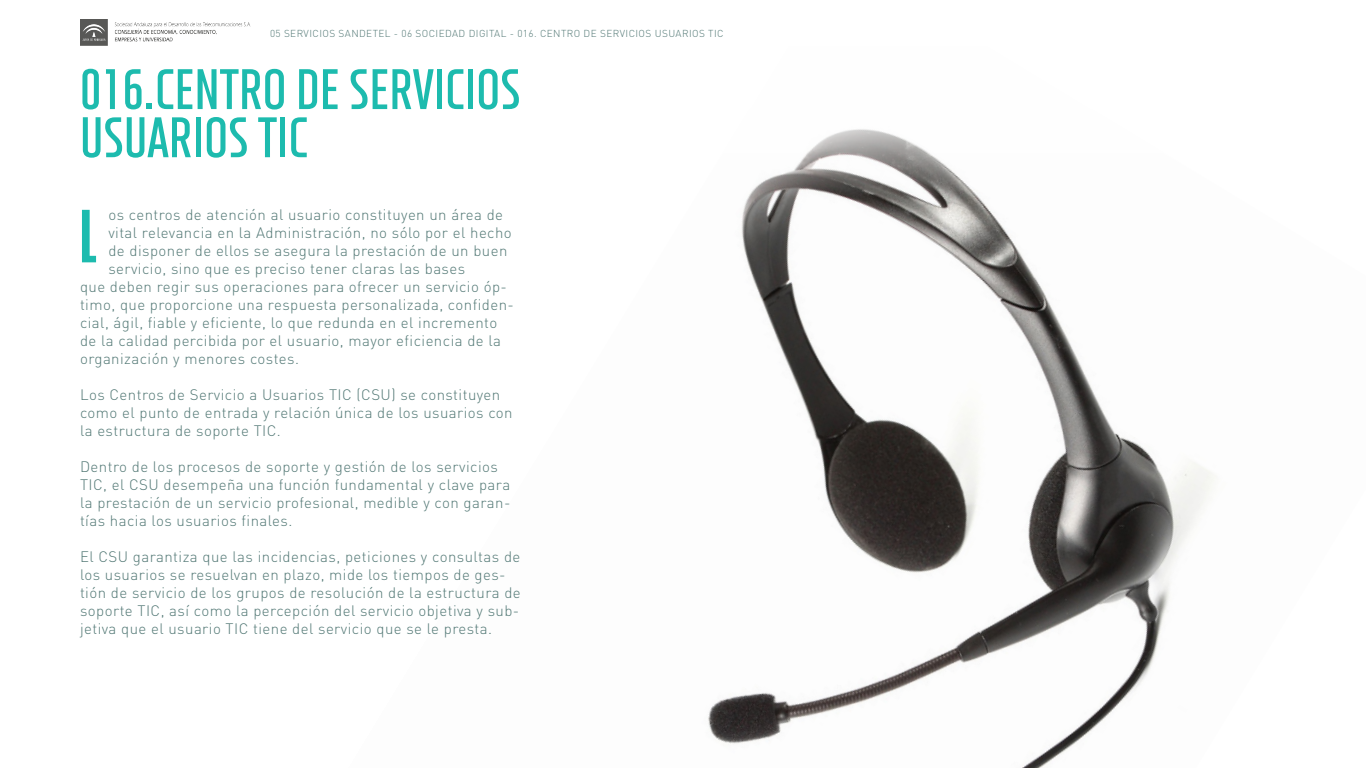
<style>
.page{position:relative;width:1366px;height:768px;background:#fff}
.page>*{position:absolute;margin:0;border:0;box-sizing:border-box;transform-origin:0 0}
.t1{font:condensed 64px "Placard";color:#1dbbae}
.t2{font:700 condensed 56px "XXII Neue Norm";color:#1dbbae}
.TEXTO{font:300 15px/18px "DIN Pro";letter-spacing:.03em;color:#517774}
.TEXTO-2{font:300 10px "DIN Pro";letter-spacing:.04em;color:#517774}
</style>
<div class="page">
<img style="left:708px;top:129px;width:508px;height:639px">
<img style="left:80px;top:20px;width:170px;height:26px">
<p class="TEXTO-2" style="left:270px;top:27px;width:455px">05 SERVICIOS SANDETEL - 06 SOCIEDAD DIGITAL - 016. CENTRO DE SERVICIOS USUARIOS TIC</p>
<p class="t2" style="left:80px;top:56px;width:442px">016.CENTRO DE SERVICIOS</p>
<p class="t2" style="left:80px;top:104px;width:229px">USUARIOS TIC</p>
<p class="TEXTO" style="left:108px;top:205px;width:405px">os centros de atención al usuario constituyen un área de vital relevancia en la Administración, no sólo por el hecho de disponer de ellos se asegura la prestación de un buen servicio, sino que es preciso tener claras las bases</p>
<p class="TEXTO" style="left:80px;top:277px;width:435px">que deben regir sus operaciones para ofrecer un servicio óp&shy;timo, que proporcione una respuesta personalizada, confiden&shy;cial, ágil, fiable y eficiente, lo que redunda en el incremento de la calidad percibida por el usuario, mayor eficiencia de la organización y menores costes.</p>
<p class="TEXTO" style="left:80px;top:385px;width:434px">Los Centros de Servicio a Usuarios TIC (CSU) se constituyen como el punto de entrada y relación única de los usuarios con la estructura de soporte TIC.</p>
<p class="TEXTO" style="left:80px;top:457px;width:432px">Dentro de los procesos de soporte y gestión de los servicios TIC, el CSU desempeña una función fundamental y clave para la prestación de un servicio profesional, medible y con garan&shy;tías hacia los usuarios finales.</p>
<p class="TEXTO" style="left:80px;top:547px;width:442px">El CSU garantiza que las incidencias, peticiones y consultas de los usuarios se resuelvan en plazo, mide los tiempos de ges&shy;tión de servicio de los grupos de resolución de la estructura de soporte TIC, así como la percepción del servicio objetiva y sub&shy;jetiva que el usuario TIC tiene del servicio que se le presta.</p>
<p class="t1" style="left:80px;top:197px;width:19px">L</p>
</div>
